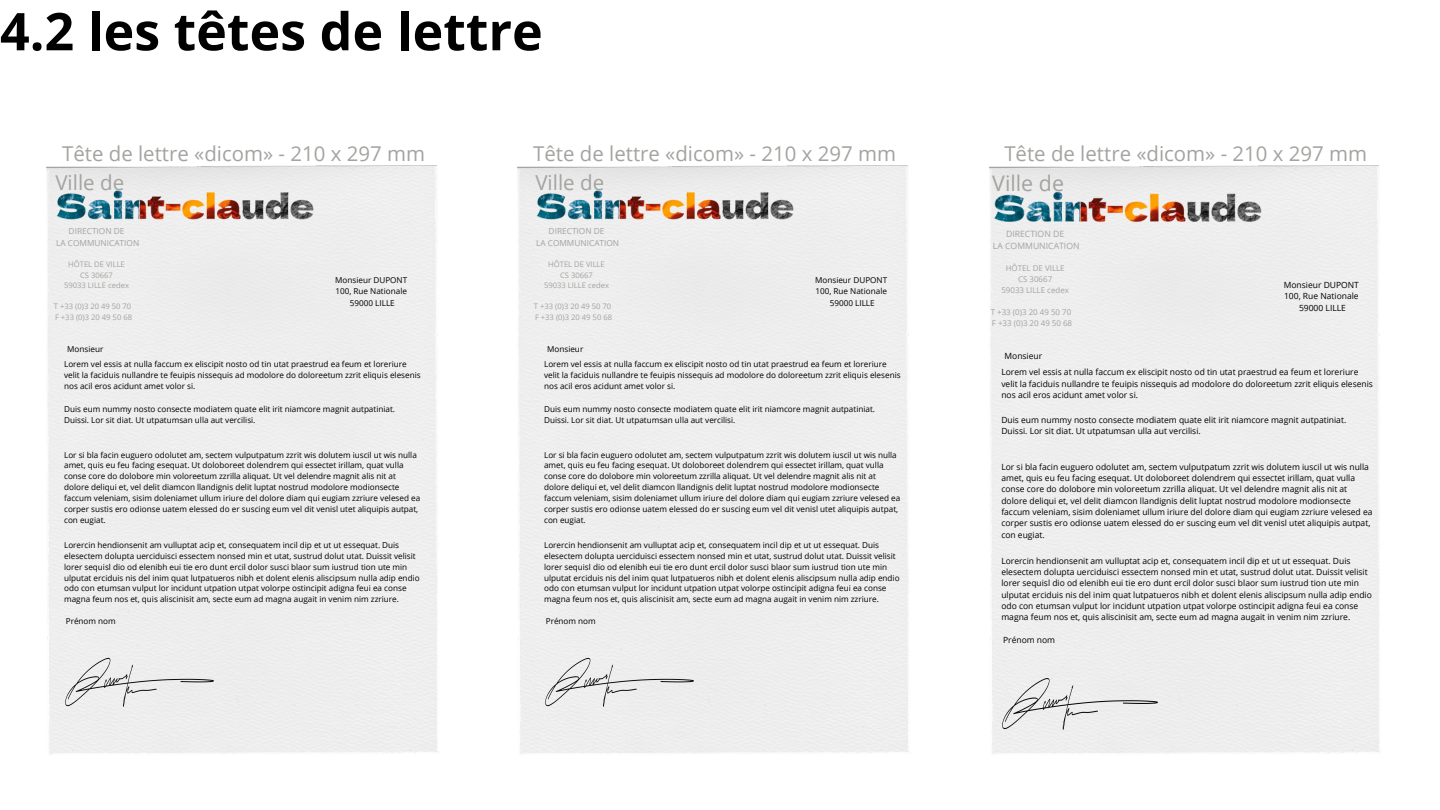
<style>
.page{position:relative;width:1440px;height:810px;background:#fff}
.page>*{position:absolute;margin:0;border:0;box-sizing:border-box;transform-origin:0 0}
.t1{font:700 52px "Open Sans";color:#000}
.t2{font:21.4px "Open Sans";color:#a2a4a0}
.t3{font:20.6px "Open Sans";color:#a2a4a0}
.t4{font:20.4px "Open Sans";color:#a2a4a0}
.t5{font:8.7px/12px "Open Sans";color:#a2a4a0;text-align:center}
.t6{font:8.5px/11.3px "Open Sans";color:#000}
.t7{font:8.3px/11.5px "Open Sans";color:#a2a4a0;text-align:center}
.t8{font:8.2px/10.9px "Open Sans";color:#000}
.t9{font:8px/11.1px "Open Sans";color:#a2a4a0;text-align:center}
.t10{font:7.6px/10.6px "Open Sans";color:#a2a4a0}
</style>
<div class="page">
<div style="left:989px;top:166px;width:391px;height:588px;background:#eee"></div>
<img style="left:47px;top:183px;width:271px;height:65px">
<img style="left:65px;top:655px;width:149px;height:52px">
<img style="left:527px;top:183px;width:271px;height:65px">
<img style="left:545px;top:655px;width:149px;height:52px">
<img style="left:989px;top:183px;width:277px;height:68px">
<img style="left:1002px;top:675px;width:155px;height:54px">
<h3 class="t1" style="left:0;top:-5px;width:544px">4.2 les têtes de lettre</h3>
<h2 class="t4" style="left:62px;top:139px;width:364px">Tête de lettre «dicom» - 210 x 297 mm</h2>
<p class="t4" style="left:533px;top:139px;width:364px">Tête de lettre «dicom» - 210 x 297 mm</p>
<h2 class="t4" style="left:1004px;top:139px;width:364px">Tête de lettre «dicom» - 210 x 297 mm</h2>
<h2 class="t3" style="left:55px;top:168px;width:70px">Ville de</h2>
<h3 class="t3" style="left:535px;top:168px;width:70px">Ville de</h3>
<p class="t7" style="left:536px;top:225px;width:85px">DIRECTION DE<br>LA COMMUNICATION</p>
<p class="t10" style="left:548px;top:259px;width:58px">HÔTEL DE VILLE</p>
<h5 class="t10" style="left:560px;top:270px;width:34px">CS 30667</h5>
<h4 class="t10" style="left:544px;top:280px;width:66px">59033 LILLE cedex</h4>
<h4 class="t10" style="left:534px;top:301px;width:80px">T +33 (0)3 20 49 50 70<br>F +33 (0)3 20 49 50 68</h4>
<h4 class="t2" style="left:992px;top:168px;width:73px">Ville de</h4>
<h4 class="t5" style="left:993px;top:228px;width:88px">DIRECTION DE<br>LA COMMUNICATION</h4>
<h4 class="t9" style="left:1001px;top:263px;width:69px">HÔTEL DE VILLE<br>CS 30667<br>59033 LILLE cedex</h4>
<h4 class="t9" style="left:991px;top:307px;width:83px;text-align:left">T +33 (0)3 20 49 50 70<br>F +33 (0)3 20 49 50 68</h4>
<p class="t7" style="left:56px;top:225px;width:85px">DIRECTION DE<br>LA COMMUNICATION</p>
<p class="t10" style="left:68px;top:259px;width:58px">HÔTEL DE VILLE</p>
<p class="t10" style="left:80px;top:270px;width:34px">CS 30667</p>
<h5 class="t10" style="left:64px;top:280px;width:66px">59033 LILLE cedex</h5>
<h4 class="t10" style="left:54px;top:301px;width:80px">T +33 (0)3 20 49 50 70<br>F +33 (0)3 20 49 50 68</h4>
<h4 class="t8" style="left:335px;top:274px;width:74px;line-height:11.3px">Monsieur DUPONT<br>100, Rue Nationale</h4>
<h4 class="t8" style="left:350px;top:297px;width:46px">59000 LILLE</h4>
<h4 class="t8" style="left:815px;top:274px;width:74px;line-height:11.3px">Monsieur DUPONT<br>100, Rue Nationale</h4>
<h4 class="t8" style="left:830px;top:297px;width:46px">59000 LILLE</h4>
<h4 class="t6" style="left:1284px;top:278px;width:77px;line-height:11.8px">Monsieur DUPONT<br>100, Rue Nationale</h4>
<h4 class="t6" style="left:1299px;top:302px;width:48px">59000 LILLE</h4>
<h4 class="t8" style="left:67px;top:343px;width:38px">Monsieur</h4>
<h4 class="t8" style="left:64px;top:359px;width:358px">Lorem vel essis at nulla faccum ex eliscipit nosto od tin utat praestrud ea feum et loreriure velit la faciduis nullandre te feuipis nissequis ad modolore do doloreetum zzrit eliquis elesenis nos acil eros acidunt amet volor si.</h4>
<h4 class="t8" style="left:547px;top:343px;width:38px">Monsieur</h4>
<h4 class="t8" style="left:544px;top:359px;width:358px">Lorem vel essis at nulla faccum ex eliscipit nosto od tin utat praestrud ea feum et loreriure velit la faciduis nullandre te feuipis nissequis ad modolore do doloreetum zzrit eliquis elesenis nos acil eros acidunt amet volor si.</h4>
<h4 class="t6" style="left:1005px;top:350px;width:39px">Monsieur</h4>
<h4 class="t6" style="left:1001px;top:367px;width:373px">Lorem vel essis at nulla faccum ex eliscipit nosto od tin utat praestrud ea feum et loreriure velit la faciduis nullandre te feuipis nissequis ad modolore do doloreetum zzrit eliquis elesenis nos acil eros acidunt amet volor si.</h4>
<h4 class="t8" style="left:64px;top:404px;width:332px">Duis eum nummy nosto consecte modiatem quate elit irit niamcore magnit autpatiniat.<br>Duissi. Lor sit diat. Ut utpatumsan ulla aut vercilisi.</h4>
<h4 class="t8" style="left:64px;top:449px;width:358px">Lor si bla facin euguero odolutet am, sectem vulputpatum zzrit wis dolutem iuscil ut wis nulla amet, quis eu feu facing esequat. Ut doloboreet dolendrem qui essectet irillam, quat vulla conse core do dolobore min voloreetum zzrilla aliquat. Ut vel delendre magnit alis nit at dolore deliqui et, vel delit diamcon llandignis delit luptat nostrud modolore modionsecte faccum veleniam, sisim doleniamet ullum iriure del dolore diam qui eugiam zzriure velesed ea corper sustis ero odionse uatem elessed do er suscing eum vel dit venisl utet aliquipis autpat, con eugiat.</h4>
<p class="t8" style="left:64px;top:539px;width:357px">Lorercin hendionsenit am vulluptat acip et, consequatem incil dip et ut ut essequat. Duis elesectem dolupta uerciduisci essectem nonsed min et utat, sustrud dolut utat. Duissit velisit lorer sequisl dio od elenibh eui tie ero dunt ercil dolor susci blaor sum iustrud tion ute min ulputat erciduis nis del inim quat lutpatueros nibh et dolent elenis aliscipsum nulla adip endio odo con etumsan vulput lor incidunt utpation utpat volorpe ostincipit adigna feui ea conse magna feum nos et, quis aliscinisit am, secte eum ad magna augait in venim nim zzriure.</p>
<h2 class="t8" style="left:66px;top:615px;width:52px">Prénom nom</h2>
<h4 class="t8" style="left:544px;top:404px;width:332px">Duis eum nummy nosto consecte modiatem quate elit irit niamcore magnit autpatiniat.<br>Duissi. Lor sit diat. Ut utpatumsan ulla aut vercilisi.</h4>
<p class="t8" style="left:544px;top:449px;width:358px">Lor si bla facin euguero odolutet am, sectem vulputpatum zzrit wis dolutem iuscil ut wis nulla amet, quis eu feu facing esequat. Ut doloboreet dolendrem qui essectet irillam, quat vulla conse core do dolobore min voloreetum zzrilla aliquat. Ut vel delendre magnit alis nit at dolore deliqui et, vel delit diamcon llandignis delit luptat nostrud modolore modionsecte faccum veleniam, sisim doleniamet ullum iriure del dolore diam qui eugiam zzriure velesed ea corper sustis ero odionse uatem elessed do er suscing eum vel dit venisl utet aliquipis autpat, con eugiat.</p>
<h2 class="t8" style="left:544px;top:539px;width:357px">Lorercin hendionsenit am vulluptat acip et, consequatem incil dip et ut ut essequat. Duis elesectem dolupta uerciduisci essectem nonsed min et utat, sustrud dolut utat. Duissit velisit lorer sequisl dio od elenibh eui tie ero dunt ercil dolor susci blaor sum iustrud tion ute min ulputat erciduis nis del inim quat lutpatueros nibh et dolent elenis aliscipsum nulla adip endio odo con etumsan vulput lor incidunt utpation utpat volorpe ostincipit adigna feui ea conse magna feum nos et, quis aliscinisit am, secte eum ad magna augait in venim nim zzriure.</h2>
<p class="t8" style="left:546px;top:615px;width:52px">Prénom nom</p>
<p class="t6" style="left:1001px;top:414px;width:346px">Duis eum nummy nosto consecte modiatem quate elit irit niamcore magnit autpatiniat.<br>Duissi. Lor sit diat. Ut utpatumsan ulla aut vercilisi.</p>
<p class="t6" style="left:1001px;top:461px;width:373px">Lor si bla facin euguero odolutet am, sectem vulputpatum zzrit wis dolutem iuscil ut wis nulla amet, quis eu feu facing esequat. Ut doloboreet dolendrem qui essectet irillam, quat vulla conse core do dolobore min voloreetum zzrilla aliquat. Ut vel delendre magnit alis nit at dolore deliqui et, vel delit diamcon llandignis delit luptat nostrud modolore modionsecte faccum veleniam, sisim doleniamet ullum iriure del dolore diam qui eugiam zzriure velesed ea corper sustis ero odionse uatem elessed do er suscing eum vel dit venisl utet aliquipis autpat, con eugiat.</p>
<p class="t6" style="left:1001px;top:555px;width:372px">Lorercin hendionsenit am vulluptat acip et, consequatem incil dip et ut ut essequat. Duis elesectem dolupta uerciduisci essectem nonsed min et utat, sustrud dolut utat. Duissit velisit lorer sequisl dio od elenibh eui tie ero dunt ercil dolor susci blaor sum iustrud tion ute min ulputat erciduis nis del inim quat lutpatueros nibh et dolent elenis aliscipsum nulla adip endio odo con etumsan vulput lor incidunt utpation utpat volorpe ostincipit adigna feui ea conse magna feum nos et, quis aliscinisit am, secte eum ad magna augait in venim nim zzriure.</p>
<p class="t6" style="left:1003px;top:634px;width:54px">Prénom nom</p>
</div>
